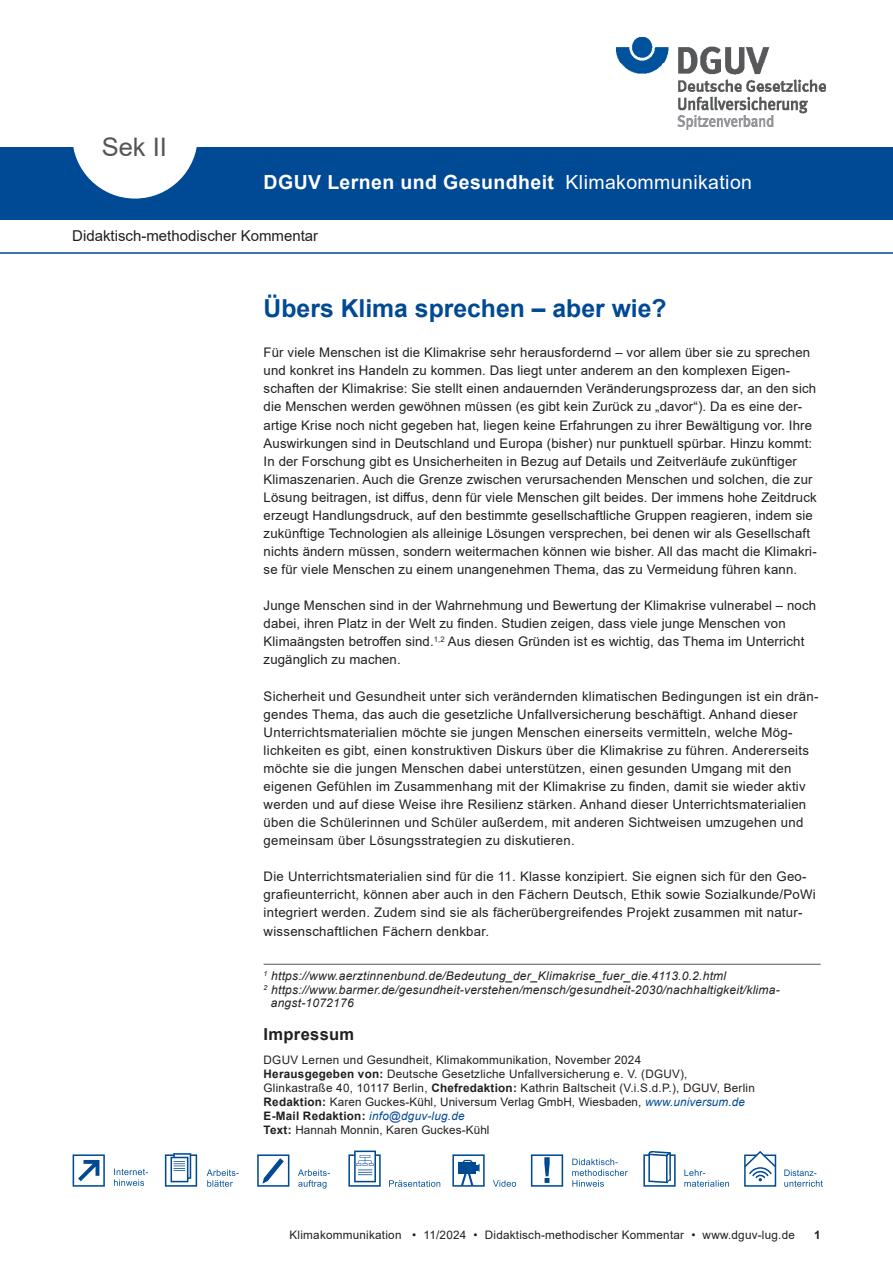
<style>
.page{position:relative;width:893px;height:1263px;background:#fff}
.page>*{position:absolute;margin:0;border:0;box-sizing:border-box;transform-origin:0 0}
.head{font:25.5px "Arial";color:#555}
.Ueberschrift{font:700 24.75px "Arial";color:#004994}
.t1{font:700 19.5px "Arial";letter-spacing:.02em;color:#fff}
.t2{font:19.5px "Arial";letter-spacing:.02em;color:#fff}
.Impressum_Ueberschrift{font:700 16.5px "Arial";letter-spacing:.02em;color:#231f20}
.Kopfzeile_Art{font:15px "Arial";color:#231f20}
.Fliesstext{font:13.2px/18px "Arial";letter-spacing:.01em;color:#231f20}
.Quelle{font:italic 12px/13.5px "Arial";letter-spacing:.02em;color:#231f20}
.Impressum_Text{font:11.7px/14.1px "Arial";letter-spacing:.02em;color:#231f20}
.fusszeile{font:11.7px "Arial";letter-spacing:.02em;color:#231f20}
.t3{font:700 11.7px "Arial";color:#231f20}
.s1{font-weight:700}
.s2{font-style:italic;color:#004994}
</style>
<div class="page">
<div style="left:0;top:147px;width:893px;height:73px;background:#004994"></div>
<svg style="left:73px;top:147px;width:124px;height:52px"></svg>
<img style="left:616px;top:38px;width:210px;height:91px">
<hr style="left:0;top:252px;width:893px;height:2px;background:#004994">
<svg style="left:73px;top:1154px;width:32px;height:33px"></svg>
<svg style="left:114px;top:1168px;width:34px;height:18px"></svg>
<svg style="left:165px;top:1153px;width:32px;height:34px"></svg>
<svg style="left:207px;top:1169px;width:32px;height:18px"></svg>
<svg style="left:257px;top:1154px;width:32px;height:33px"></svg>
<svg style="left:298px;top:1169px;width:32px;height:19px"></svg>
<svg style="left:348px;top:1150px;width:33px;height:37px"></svg>
<svg style="left:452px;top:1154px;width:33px;height:33px"></svg>
<svg style="left:493px;top:1180px;width:23px;height:7px"></svg>
<svg style="left:531px;top:1154px;width:32px;height:33px"></svg>
<svg style="left:572px;top:1158px;width:56px;height:29px"></svg>
<svg style="left:389px;top:1180px;width:51px;height:7px"></svg>
<div style="left:744px;top:1154px;width:32px;height:33px;background:#fff;border:2px solid #004a94"></div>
<svg style="left:744px;top:1151px;width:33px;height:30px"></svg>
<svg style="left:684px;top:1169px;width:45px;height:18px"></svg>
<svg style="left:643px;top:1151px;width:33px;height:36px"></svg>
<svg style="left:784px;top:1169px;width:39px;height:18px"></svg>
<hr style="left:264px;top:964px;width:557px;height:1px;background:#555">
<p class="head" style="left:102px;top:130px;width:67px">Sek II</p>
<p class="t1" style="left:264px;top:168px;width:292px">DGUV Lernen und Gesundheit</p>
<p class="t2" style="left:566px;top:168px;width:188px">Klimakommunikation</p>
<p class="Kopfzeile_Art" style="left:72px;top:225px;width:247px">Didaktisch-methodischer Kommentar</p>
<p class="Ueberschrift" style="left:264px;top:290px;width:405px">Übers Klima sprechen – aber wie?</p>
<p class="Fliesstext" style="left:264px;top:343px;width:555px">Für viele Menschen ist die Klimakrise sehr herausfordernd – vor allem über sie zu sprechen und konkret ins Handeln zu kommen. Das liegt unter anderem an den komplexen Eigen&shy;schaften der Klimakrise: Sie stellt einen andauernden Veränderungsprozess dar, an den sich die Menschen werden gewöhnen müssen (es gibt kein Zurück zu „davor“). Da es eine der&shy;artige Krise noch nicht gegeben hat, liegen keine Erfahrungen zu ihrer Bewältigung vor. Ihre Auswirkungen sind in Deutschland und Europa (bisher) nur punktuell spürbar. Hinzu kommt:<br>In der Forschung gibt es Unsicherheiten in Bezug auf Details und Zeitverläufe zukünftiger Klimaszenarien. Auch die Grenze zwischen verursachenden Menschen und solchen, die zur Lösung beitragen, ist diffus, denn für viele Menschen gilt beides. Der immens hohe Zeitdruck erzeugt Handlungsdruck, auf den bestimmte gesellschaftliche Gruppen reagieren, indem sie zukünftige Technologien als alleinige Lösungen versprechen, bei denen wir als Gesellschaft nichts ändern müssen, sondern weitermachen können wie bisher. All das macht die Klimakri&shy;se für viele Menschen zu einem unangenehmen Thema, das zu Vermeidung führen kann.</p>
<p class="Fliesstext" style="left:264px;top:596px;width:554px">Junge Menschen sind in der Wahrnehmung und Bewertung der Klimakrise vulnerabel – noch dabei, ihren Platz in der Welt zu finden. Studien zeigen, dass viele junge Menschen von Klimaängsten betroffen sind.<sup>1,2</sup> Aus diesen Gründen ist es wichtig, das Thema im Unterricht zugänglich zu machen.</p>
<p class="Fliesstext" style="left:264px;top:687px;width:556px">Sicherheit und Gesundheit unter sich verändernden klimatischen Bedingungen ist ein drän&shy;gendes Thema, das auch die gesetzliche Unfallversicherung beschäftigt. Anhand dieser Unterrichtsmaterialien möchte sie jungen Menschen einerseits vermitteln, welche Mög&shy;lichkeiten es gibt, einen konstruktiven Diskurs über die Klimakrise zu führen. Andererseits möchte sie die jungen Menschen dabei unterstützen, einen gesunden Umgang mit den eigenen Gefühlen im Zusammenhang mit der Klimakrise zu finden, damit sie wieder aktiv werden und auf diese Weise ihre Resilienz stärken. Anhand dieser Unterrichtsmaterialien üben die Schülerinnen und Schüler außerdem, mit anderen Sichtweisen umzugehen und gemeinsam über Lösungsstrategien zu diskutieren.</p>
<p class="Fliesstext" style="left:264px;top:868px;width:554px">Die Unterrichtsmaterialien sind für die 11. Klasse konzipiert. Sie eignen sich für den Geo&shy;grafieunterricht, können aber auch in den Fächern Deutsch, Ethik sowie Sozialkunde/PoWi integriert werden. Zudem sind sie als fächerübergreifendes Projekt zusammen mit natur&shy;wissenschaftlichen Fächern denkbar.</p>
<p class="Quelle" style="left:264px;top:970px;width:464px"><sup>1</sup> https://www.aerztinnenbund.de/Bedeutung_der_Klimakrise_fuer_die.4113.0.2.html</p>
<p class="Quelle" style="left:271px;top:983px;width:510px;text-indent:-7px"><sup>2</sup> https://www.barmer.de/gesundheit-verstehen/mensch/gesundheit-2030/nachhaltigkeit/klima&shy;angst-1072176</p>
<p class="Impressum_Ueberschrift" style="left:264px;top:1023px;width:92px">Impressum</p>
<p class="Impressum_Text" style="left:264px;top:1053px;width:425px">DGUV Lernen und Gesundheit, Klimakommunikation, November 2024<br><span class="s1">Herausgegeben von:</span> Deutsche Gesetzliche Unfallversicherung e. V. (DGUV),</p>
<p class="Impressum_Text" style="left:264px;top:1081px;width:493px">Glinkastraße 40, 10117 Berlin, <span class="s1">Chefredaktion:</span> Kathrin Baltscheit (V.i.S.d.P.), DGUV, Berlin</p>
<p class="Impressum_Text" style="left:264px;top:1095px;width:483px"><span class="s1">Redaktion:</span> Karen Guckes-Kühl, Universum Verlag GmbH, Wiesbaden, <span class="s2">www.universum.de<br></span><span class="s1">E-Mail Redaktion:</span> <span class="s2">info@dguv-lug.de</span></p>
<p class="Impressum_Text" style="left:264px;top:1123px;width:227px"><span class="s1">Text:</span> Hannah Monnin, Karen Guckes-Kühl</p>
<p class="fusszeile" style="left:290px;top:1227px;width:507px">Klimakommunikation • 11/2024 • Didaktisch-methodischer Kommentar • www.dguv-lug.de</p>
<p class="t3" style="left:814px;top:1227px;width:8px">1</p>
</div>
